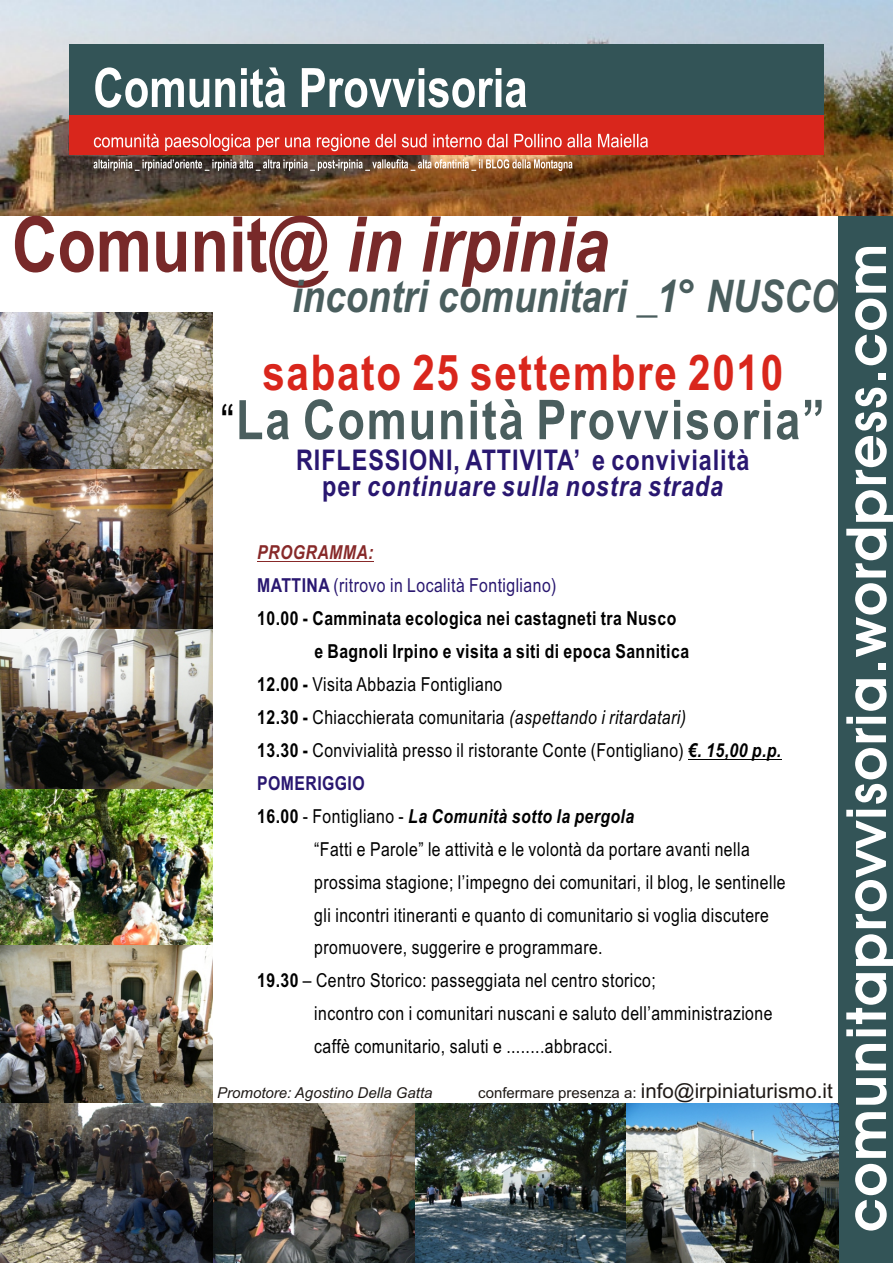
<style>
.page{position:relative;width:894px;height:1263px;background:#fff}
.page>*{position:absolute;margin:0;border:0;box-sizing:border-box;transform-origin:0 0}
.t1{font:italic 700 76.8px "Arial Narrow";color:#782929}
.t2{font:700 55.8px "Avant Garde Bk BT";letter-spacing:.03em;color:#fff}
.t3{font:700 54.9px "Arial Narrow";letter-spacing:.035em;color:#4a5e5e}
.t4{font:700 49.35px "Arial Narrow";letter-spacing:.035em;color:#d9261c}
.t5{font:49.35px "Arial Narrow";color:#000}
.t6{font:italic 700 45px "Arial Narrow";color:#4a5e5e}
.t7{font:700 28.5px/26.1px "Arial Narrow";letter-spacing:.035em;color:#291770;text-align:center}
.t8{font:20.55px "Arial";color:#1f1a17}
.t9{font:19.2px "Arial Narrow";letter-spacing:.025em;color:#000}
.t10{font:700 19.2px "Arial Narrow";letter-spacing:.025em;color:#000}
.t11{font:italic 700 19.2px "Arial Narrow";letter-spacing:.025em;color:#000}
.t12{font:19.2px "Arial Narrow";letter-spacing:.025em;color:#291770}
.t13{font:italic 700 19.2px "Arial Narrow";letter-spacing:.025em;color:#872929}
.t14{font:700 19.2px "Arial Narrow";letter-spacing:.025em;color:#291770}
.t15{font:italic 15px "Arial";color:#1f1a17}
.s1{font-style:normal}
.s2{font-style:italic}
.s3{font-weight:700}
.s4{font-weight:700;font-style:italic}
.s5{font-weight:400;font-style:normal}
.s6{font-size:15px}
</style>
<div class="page">
<img style="left:0;top:0;width:893px;height:215px">
<hr style="left:257px;top:561px;width:116px;height:1px;background:#872929">
<hr style="left:688px;top:759px;width:93px;height:1px;background:#000">
<div style="left:69px;top:44px;width:755px;height:71px;background:#335457"></div>
<div style="left:69px;top:115px;width:755px;height:40px;background:#d9261c"></div>
<svg style="left:95px;top:67px;width:431px;height:41px"></svg>
<svg style="left:94px;top:134px;width:554px;height:17px"></svg>
<img style="left:94px;top:159px;width:479px;height:12px">
<div style="left:838px;top:216px;width:55px;height:1047px;background:#335457"></div>
<img style="left:0;top:469px;width:213px;height:476px">
<img style="left:0;top:312px;width:213px;height:157px">
<img style="left:213px;top:1103px;width:203px;height:160px">
<img style="left:416px;top:1103px;width:210px;height:160px">
<img style="left:626px;top:1103px;width:213px;height:160px">
<img style="left:0;top:945px;width:213px;height:158px">
<img style="left:0;top:1103px;width:213px;height:160px">
<h1 class="t1" style="left:12px;top:216px;width:599px"><span class="s1">Comunit@</span> in irpinia</h1>
<h2 class="t2" style="left:844px;top:1232px;width:989px;rotate:-90deg">comunitaprovvisoria.wordpress.com</h2>
<h3 class="t6" style="left:292px;top:280px;width:549px">incontri comunitari _1° NUSCO</h3>
<h3 class="t4" style="left:262px;top:355px;width:522px">sabato 25 settembre 2010</h3>
<h3 class="t3" style="left:236px;top:400px;width:590px">La Comunità Provvisoria”</h3>
<h3 class="t7" style="left:296px;top:449px;width:455px">RIFLESSIONI, ATTIVITA’ e convivialità per <span class="s2">continuare sulla nostra strada</span></h3>
<h3 class="t5" style="left:221px;top:403px;width:15px">“</h3>
<p class="t13" style="left:257px;top:545px;width:118px">PROGRAMMA:</p>
<p class="t12" style="left:257px;top:578px;width:301px"><span class="s3">MATTINA</span> (ritrovo in Località Fontigliano)</p>
<p class="t10" style="left:257px;top:611px;width:421px">10.00 - Camminata ecologica nei castagneti tra Nusco</p>
<p class="t10" style="left:314px;top:644px;width:376px">e Bagnoli Irpino e visita a siti di epoca Sannitica</p>
<p class="t9" style="left:257px;top:677px;width:247px"><span class="s3">12.00 -</span> Visita Abbazia Fontigliano</p>
<p class="t9" style="left:257px;top:710px;width:430px"><span class="s3">12.30 -</span> Chiacchierata comunitaria <span class="s2">(aspettando i ritardatari)</span></p>
<p class="t9" style="left:257px;top:743px;width:526px"><span class="s3">13.30 -</span> Convivialità presso il ristorante Conte (Fontigliano) <span class="s4">€. 15,00 p.p.</span></p>
<p class="t14" style="left:257px;top:776px;width:109px">POMERIGGIO</p>
<p class="t11" style="left:257px;top:809px;width:378px"><span class="s1">16.00</span> <span class="s5">- Fontigliano -</span> La Comunità sotto la pergola</p>
<p class="t9" style="left:314px;top:842px;width:437px">“Fatti e Parole” le attività e le volontà da portare avanti nella</p>
<p class="t9" style="left:314px;top:875px;width:473px">prossima stagione; l’impegno dei comunitari, il blog, le sentinelle</p>
<p class="t9" style="left:314px;top:908px;width:456px">gli incontri itineranti e quanto di comunitario si voglia discutere</p>
<p class="t9" style="left:314px;top:940px;width:290px">promuovere, suggerire e programmare.</p>
<p class="t9" style="left:257px;top:973px;width:400px"><span class="s3">19.30</span> – Centro Storico: passeggiata nel centro storico;</p>
<p class="t9" style="left:314px;top:1006px;width:460px">incontro con i comunitari nuscani e saluto dell’amministrazione</p>
<p class="t9" style="left:314px;top:1039px;width:300px">caffè comunitario, saluti e ........abbracci.</p>
<p class="t15" style="left:217px;top:1087px;width:217px">Promotore: Agostino Della Gatta</p>
<p class="t8" style="left:478px;top:1083px;width:356px"><span class="s6">confermare presenza a:</span> info@irpiniaturismo.it</p>
</div>
